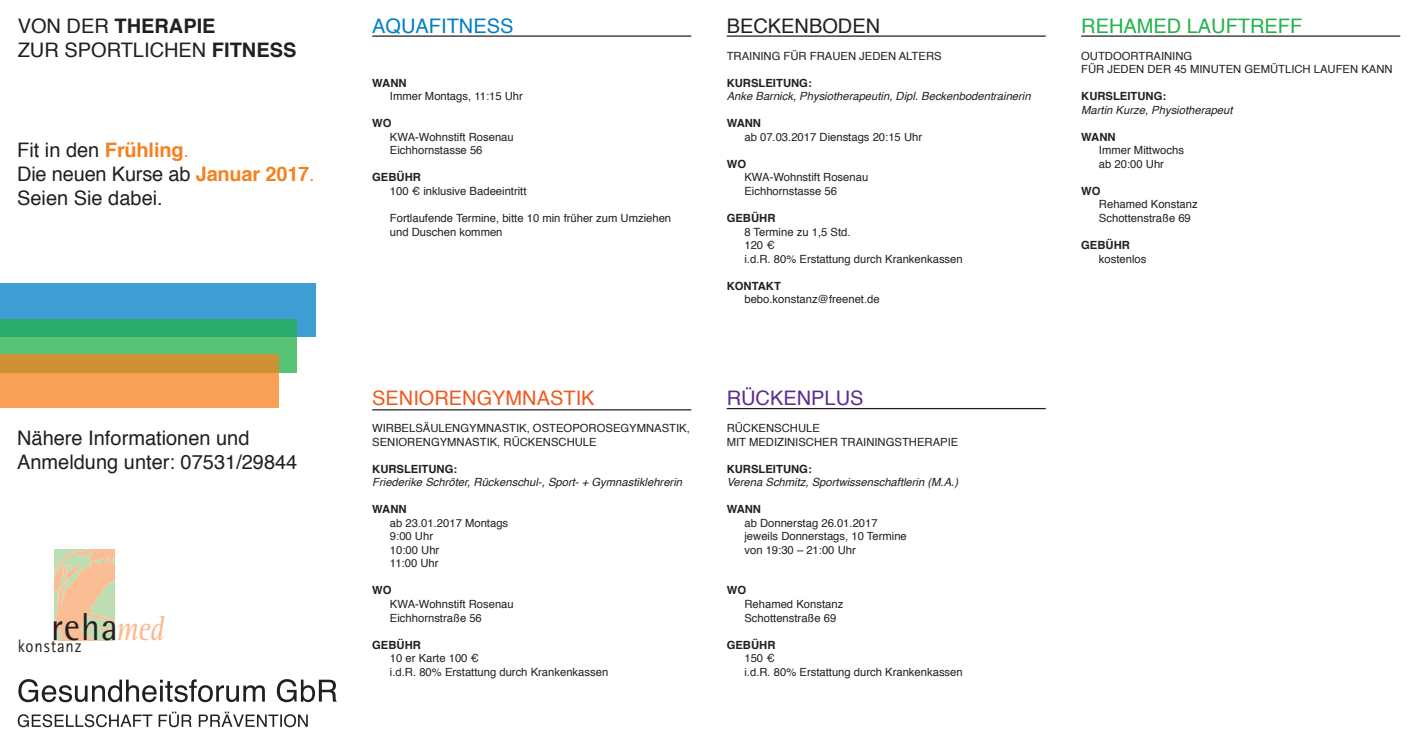
<style>
.page{position:relative;width:1418px;height:745px;background:#fff}
.page>*{position:absolute;margin:0;border:0;box-sizing:border-box;transform-origin:0 0}
.t1{font:39px "Rotis Semi Sans";color:#231f20;scale:.93 1}
.t2{font:20px/24px "Helvetica";color:#231f20}
.t3{font:20px "Helvetica";color:#f15921}
.t4{font:20px "Helvetica";color:#23b24b}
.t5{font:20px "Helvetica";color:#007ec5}
.t6{font:20px "Helvetica";color:#5b2e91}
.t7{font:18px "Rotis Sans Serif";letter-spacing:.05em;color:#231f20;scale:.93 1}
.t8{font:11.25px/13.5px "Helvetica";color:#231f20}
.t9{font:italic 11.25px "Helvetica";color:#231f20}
.t10{font:700 11.25px/13.5px "Helvetica";color:#231f20;text-align:right}
.s1{font-weight:700}
.s2{font-weight:700;color:#f58220}
.s3{color:#f58220}
.s4{font-family:"Rotis Serif";font-style:italic;font-size:34.88px;color:#faba8f}
.s5{font-weight:400}
</style>
<div class="page">
<div style="left:0;top:283px;width:315px;height:54px;background:#3e9dd3"></div>
<svg style="left:0;top:319px;width:297px;height:53px;background:#40b871"></svg>
<svg style="left:0;top:354px;width:279px;height:53px;background:#e89a49"></svg>
<hr style="left:372px;top:35px;width:319px;height:2px;background:#231f20">
<hr style="left:1081px;top:35px;width:319px;height:2px;background:#231f20">
<hr style="left:726px;top:35px;width:319px;height:2px;background:#231f20">
<svg style="left:18px;top:711px;width:290px;height:15px"></svg>
<svg style="left:18px;top:679px;width:319px;height:22px"></svg>
<img style="left:54px;top:549px;width:61px;height:91px">
<hr style="left:372px;top:409px;width:319px;height:1px;background:#231f20">
<hr style="left:726px;top:407px;width:319px;height:2px;background:#231f20">
<p class="t2" style="left:18px;top:14px;width:280px">VON DER <span class="s1">THERAPIE<br></span>ZUR SPORTLICHEN <span class="s1">FITNESS</span></p>
<p class="t2" style="left:17px;top:138px;width:173px">Fit in den <span class="s2">Frühling</span><span class="s3">.</span></p>
<p class="t2" style="left:17px;top:162px;width:299px">Die neuen Kurse ab <span class="s2">Januar 2017</span><span class="s3">.<br></span>Seien Sie dabei.</p>
<p class="t2" style="left:17px;top:426px;width:234px">Nähere Informationen und</p>
<p class="t2" style="left:17px;top:450px;width:282px">Anmeldung unter: 07531/29844</p>
<p class="t1" style="left:51px;top:603px;width:123px">reha<span class="s4">med</span></p>
<p class="t7" style="left:18px;top:635px;width:70px">konstanz</p>
<p class="t5" style="left:372px;top:10px;width:143px">AQUAFITNESS</p>
<p class="t10" style="left:372px;top:76px;width:36px">WANN</p>
<p class="t8" style="left:390px;top:90px;width:134px">Immer Montags, 11:15 Uhr</p>
<p class="t10" style="left:372px;top:117px;width:21px">WO</p>
<p class="t8" style="left:390px;top:130px;width:125px">KWA-Wohnstift Rosenau</p>
<p class="t8" style="left:390px;top:144px;width:94px">Eichhornstasse 56</p>
<p class="t8" style="left:390px;top:171px;width:138px;text-indent:-18px"><span class="s1">GEBÜHR<br></span>100 € inklusive Badeeintritt</p>
<p class="t8" style="left:390px;top:211px;width:283px">Fortlaufende Termine, bitte 10 min früher zum Umziehen und Duschen kommen</p>
<p class="t3" style="left:372px;top:382px;width:224px">SENIORENGYMNASTIK</p>
<p class="t8" style="left:372px;top:421px;width:319px">WIRBELSÄULENGYMNASTIK, OSTEOPOROSEGYMNASTIK,</p>
<p class="t8" style="left:372px;top:435px;width:226px">SENIORENGYMNASTIK, RÜCKENSCHULE</p>
<p class="t10" style="left:372px;top:462px;width:86px">KURSLEITUNG:</p>
<p class="t9" style="left:372px;top:473px;width:311px">Friederike Schröter, Rückenschul-, Sport- + Gymnastiklehrerin</p>
<p class="t8" style="left:390px;top:502px;width:120px;text-indent:-18px"><span class="s1">WANN<br></span>ab 23.01.2017 Montags</p>
<p class="t8" style="left:390px;top:529px;width:45px">9:00 Uhr</p>
<p class="t8" style="left:390px;top:543px;width:51px">10:00 Uhr</p>
<p class="t8" style="left:390px;top:556px;width:50px">11:00 Uhr</p>
<p class="t8" style="left:390px;top:583px;width:125px;text-indent:-18px"><span class="s1">WO<br></span>KWA-Wohnstift Rosenau<br>Eichhornstraße 56</p>
<p class="t8" style="left:390px;top:637px;width:91px;text-indent:-18px"><span class="s1">GEBÜHR<br></span>10 er Karte 100 €</p>
<p class="t8" style="left:390px;top:664px;width:220px">i.d.R. 80% Erstattung durch Krankenkassen</p>
<p class="t2" style="left:726px;top:14px;width:155px">BECKENBODEN</p>
<p class="t8" style="left:726px;top:49px;width:216px">TRAINING FÜR FRAUEN JEDEN ALTERS</p>
<p class="t10" style="left:726px;top:76px;width:86px">KURSLEITUNG:</p>
<p class="t9" style="left:726px;top:87px;width:305px">Anke Barnick, Physiotherapeutin, Dipl. Beckenbodentrainerin</p>
<p class="t10" style="left:726px;top:117px;width:36px">WANN</p>
<p class="t8" style="left:744px;top:130px;width:179px">ab 07.03.2017 Dienstags 20:15 Uhr</p>
<p class="t8" style="left:744px;top:157px;width:125px;text-indent:-18px"><span class="s1">WO<br></span>KWA-Wohnstift Rosenau</p>
<p class="t8" style="left:744px;top:184px;width:94px">Eichhornstasse 56</p>
<p class="t10" style="left:726px;top:211px;width:50px">GEBÜHR</p>
<p class="t8" style="left:744px;top:225px;width:220px">8 Termine zu 1,5 Std.<br>120 €<br>i.d.R. 80% Erstattung durch Krankenkassen</p>
<p class="t8" style="left:744px;top:279px;width:137px;text-indent:-18px"><span class="s1">KONTAKT </span>bebo.konstanz@freenet.de</p>
<p class="t6" style="left:726px;top:382px;width:138px">RÜCKENPLUS</p>
<p class="t8" style="left:726px;top:421px;width:95px">RÜCKENSCHULE</p>
<p class="t8" style="left:726px;top:435px;width:233px">MIT MEDIZINISCHER TRAININGSTHERAPIE</p>
<p class="t10" style="left:726px;top:462px;width:86px">KURSLEITUNG:</p>
<p class="t9" style="left:726px;top:473px;width:233px">Verena Schmitz, Sportwissenschaftlerin (M.A.)</p>
<p class="t8" style="left:744px;top:502px;width:164px;text-indent:-18px"><span class="s1">WANN<br></span>ab Donnerstag 26.01.2017 jeweils Donnerstags, 10 Termine von 19:30 – 21:00 Uhr</p>
<p class="t8" style="left:744px;top:583px;width:100px;text-indent:-18px"><span class="s1">WO<br></span>Rehamed Konstanz</p>
<p class="t8" style="left:744px;top:610px;width:93px">Schottenstraße 69</p>
<p class="t10" style="left:726px;top:637px;width:50px">GEBÜHR<br><span class="s5">150 €</span></p>
<p class="t8" style="left:744px;top:664px;width:220px">i.d.R. 80% Erstattung durch Krankenkassen</p>
<p class="t4" style="left:1081px;top:10px;width:223px">REHAMED LAUFTREFF</p>
<p class="t8" style="left:1081px;top:49px;width:113px">OUTDOORTRAINING</p>
<p class="t8" style="left:1081px;top:63px;width:313px">FÜR JEDEN DER 45 MINUTEN GEMÜTLICH LAUFEN KANN</p>
<p class="t10" style="left:1081px;top:90px;width:86px">KURSLEITUNG:</p>
<p class="t9" style="left:1081px;top:101px;width:153px">Martin Kurze, Physiotherapeut</p>
<p class="t8" style="left:1098px;top:130px;width:87px;text-indent:-18px"><span class="s1">WANN<br></span>Immer Mittwochs ab 20:00 Uhr</p>
<p class="t8" style="left:1098px;top:184px;width:100px;text-indent:-18px"><span class="s1">WO<br></span>Rehamed Konstanz<br>Schottenstraße 69</p>
<p class="t8" style="left:1098px;top:238px;width:49px;text-indent:-18px"><span class="s1">GEBÜHR </span>kostenlos</p>
</div>
